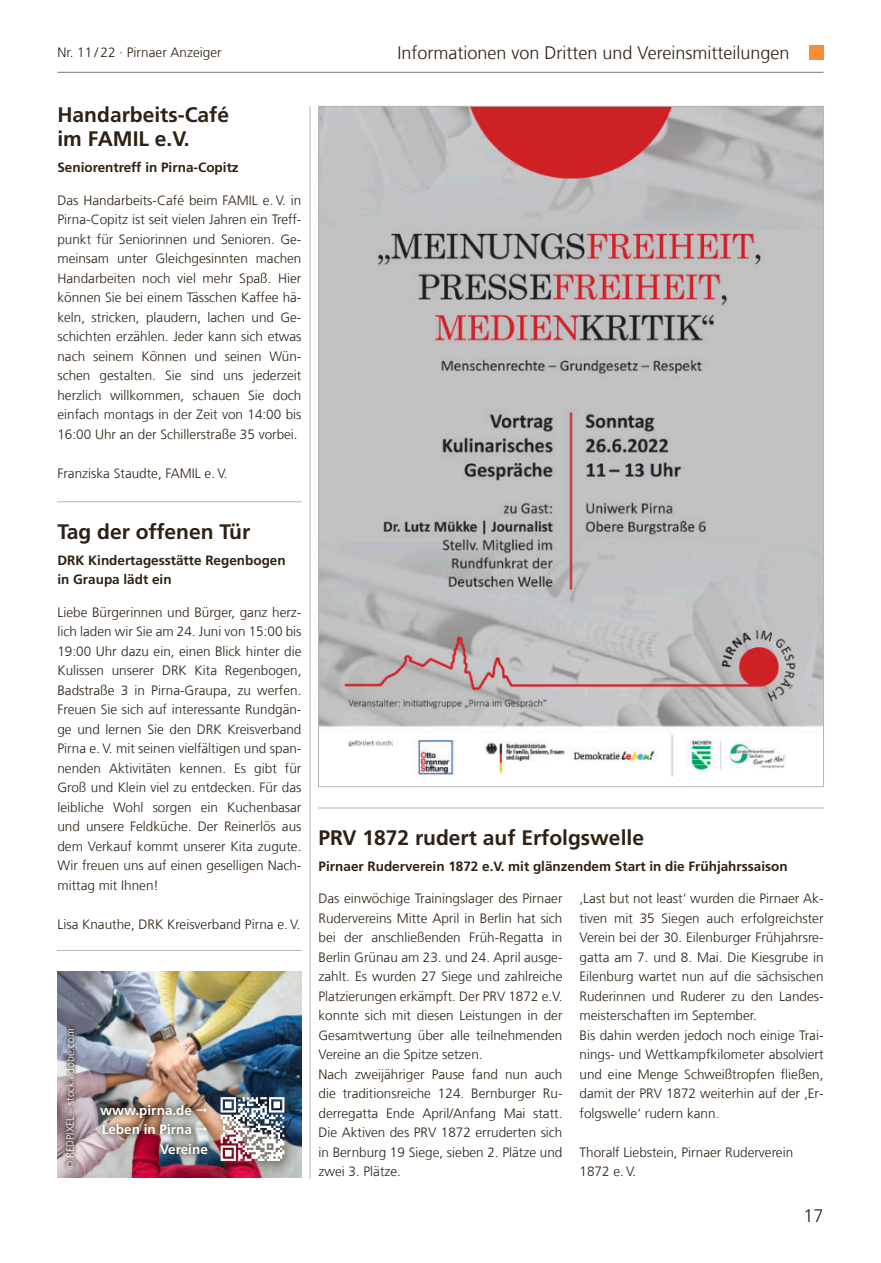
<style>
.page{position:relative;width:881px;height:1263px;background:#fff}
.page>*{position:absolute;margin:0;border:0;box-sizing:border-box;transform-origin:0 0}
.t1{font:700 21px/24px "Frutiger LT Com";color:#2e2113}
.t2{font:300 18px "Frutiger LT Com";color:#2e2113}
.t3{font:300 13.5px/19.5px "Frutiger LT Com";color:#2e2113}
.t4{font:700 13.5px/19.5px "Frutiger LT Com";color:#2e2113}
.t5{font:700 13.5px "Frutiger LT Com";color:#fff}
.t6{font:300 10.5px "Frutiger LT Com";color:#fff}
</style>
<div class="page">
<div style="left:808px;top:45px;width:15px;height:15px;background:#f98c37"></div>
<hr style="left:57px;top:72px;width:766px;height:1px;background:#787370">
<img style="left:320px;top:108px;width:501px;height:668px">
<hr style="left:309px;top:106px;width:1px;height:1072px;background:#b7b5b4">
<hr style="left:57px;top:501px;width:244px;height:1px;background:#b7b5b4">
<hr style="left:57px;top:950px;width:244px;height:1px;background:#b7b5b4">
<hr style="left:318px;top:807px;width:505px;height:1px;background:#b7b5b4">
<img style="left:57px;top:972px;width:244px;height:206px">
<img style="left:92px;top:1096px;width:118px;height:66px">
<img style="left:62px;top:1024px;width:16px;height:147px">
<img style="left:210px;top:1087px;width:89px;height:89px">
<img style="left:220px;top:1097px;width:64px;height:64px">
<svg style="left:197px;top:1107px;width:10px;height:5px"></svg>
<svg style="left:197px;top:1127px;width:10px;height:5px"></svg>
<p class="t3" style="left:57px;top:44px;width:166px">Nr. 11 / 22 · Pirnaer Anzeiger</p>
<h2 class="t2" style="left:397px;top:46px;width:393px">Informationen von Dritten und Vereinsmitteilungen</h2>
<h1 class="t1" style="left:57px;top:105px;width:173px">Handarbeits-Café im FAMIL e.V.</h1>
<p class="t4" style="left:57px;top:159px;width:183px">Seniorentreff in Pirna-Copitz</p>
<p class="t3" style="left:57px;top:191px;width:245px;text-align:justify">Das Handarbeits-Café beim FAMIL e. V. in Pirna-Copitz ist seit vielen Jahren ein Treff&shy;punkt für Seniorinnen und Senioren. Ge&shy;meinsam unter Gleichgesinnten machen Handarbeiten noch viel mehr Spaß. Hier können Sie bei einem Tässchen Kaffee hä&shy;keln, stricken, plaudern, lachen und Ge&shy;schichten erzählen. Jeder kann sich etwas nach seinem Können und seinen Wün&shy;schen gestalten. Sie sind uns jederzeit herzlich willkommen, schauen Sie doch einfach montags in der Zeit von 14:00 bis 16:00 Uhr an der Schillerstraße 35 vorbei.</p>
<p class="t3" style="left:57px;top:464px;width:172px">Franziska Staudte, FAMIL e. V.</p>
<h1 class="t1" style="left:57px;top:521px;width:194px">Tag der offenen Tür</h1>
<p class="t4" style="left:57px;top:551px;width:230px">DRK Kindertagesstätte Regenbogen in Graupa lädt ein</p>
<p class="t3" style="left:57px;top:604px;width:245px;text-align:justify">Liebe Bürgerinnen und Bürger, ganz herz&shy;lich laden wir Sie am 24. Juni von 15:00 bis 19:00 Uhr dazu ein, einen Blick hinter die Kulissen unserer DRK Kita Regenbogen, Badstraße 3 in Pirna-Graupa, zu werfen.<br>Freuen Sie sich auf interessante Rundgän&shy;ge und lernen Sie den DRK Kreisverband Pirna e. V. mit seinen vielfältigen und span&shy;nenden Aktivitäten kennen. Es gibt für Groß und Klein viel zu entdecken. Für das leibliche Wohl sorgen ein Kuchenbasar und unsere Feldküche. Der Reinerlös aus dem Verkauf kommt unserer Kita zugute.<br>Wir freuen uns auf einen geselligen Nach&shy;mittag mit Ihnen!</p>
<p class="t3" style="left:57px;top:916px;width:244px">Lisa Knauthe, DRK Kreisverband Pirna e. V.</p>
<p class="t6" style="left:66px;top:1169px;width:142px;rotate:-90deg">© REDPIXEL – stock.adobe.com</p>
<p class="t5" style="left:100px;top:1104px;width:93px">www.pirna.de</p>
<p class="t5" style="left:102px;top:1124px;width:92px">Leben in Pirna</p>
<p class="t5" style="left:160px;top:1143px;width:49px">Vereine</p>
<h1 class="t1" style="left:318px;top:828px;width:327px">PRV 1872 rudert auf Erfolgswelle</h1>
<p class="t4" style="left:318px;top:858px;width:470px">Pirnaer Ruderverein 1872 e.V. mit glänzendem Start in die Frühjahrssaison</p>
<p class="t3" style="left:318px;top:890px;width:245px">Das einwöchige Trainingslager des Pirnaer Rudervereins Mitte April in Berlin hat sich bei der anschließenden Früh-Regatta in Berlin Grünau am 23. und 24. April ausge&shy;zahlt. Es wurden 27 Siege und zahlreiche Platzierungen erkämpft. Der PRV 1872 e.V. konnte sich mit diesen Leistungen in der Gesamtwertung über alle teilnehmenden Vereine an die Spitze setzen.<br>Nach zweijähriger Pause fand nun auch die traditionsreiche 124. Bernburger Ru&shy;derregatta Ende April/Anfang Mai statt.<br>Die Aktiven des PRV 1872 erruderten sich in Bernburg 19 Siege, sieben 2. Plätze und zwei 3. Plätze.</p>
<p class="t3" style="left:579px;top:890px;width:245px">‚Last but not least‘ wurden die Pirnaer Ak&shy;tiven mit 35 Siegen auch erfolgreichster Verein bei der 30. Eilenburger Frühjahrsre&shy;gatta am 7. und 8. Mai. Die Kiesgrube in Eilenburg wartet nun auf die sächsischen Ruderinnen und Ruderer zu den Landes&shy;meisterschaften im September.<br>Bis dahin werden jedoch noch einige Trai&shy;nings- und Wettkampfkilometer absolviert und eine Menge Schweißtropfen fließen, damit der PRV 1872 weiterhin auf der ‚Er&shy;folgswelle‘ rudern kann.</p>
<p class="t3" style="left:579px;top:1143px;width:215px">Thoralf Liebstein, Pirnaer Ruderverein<br>1872 e. V.</p>
<h2 class="t2" style="left:803px;top:1209px;width:22px">17</h2>
</div>
